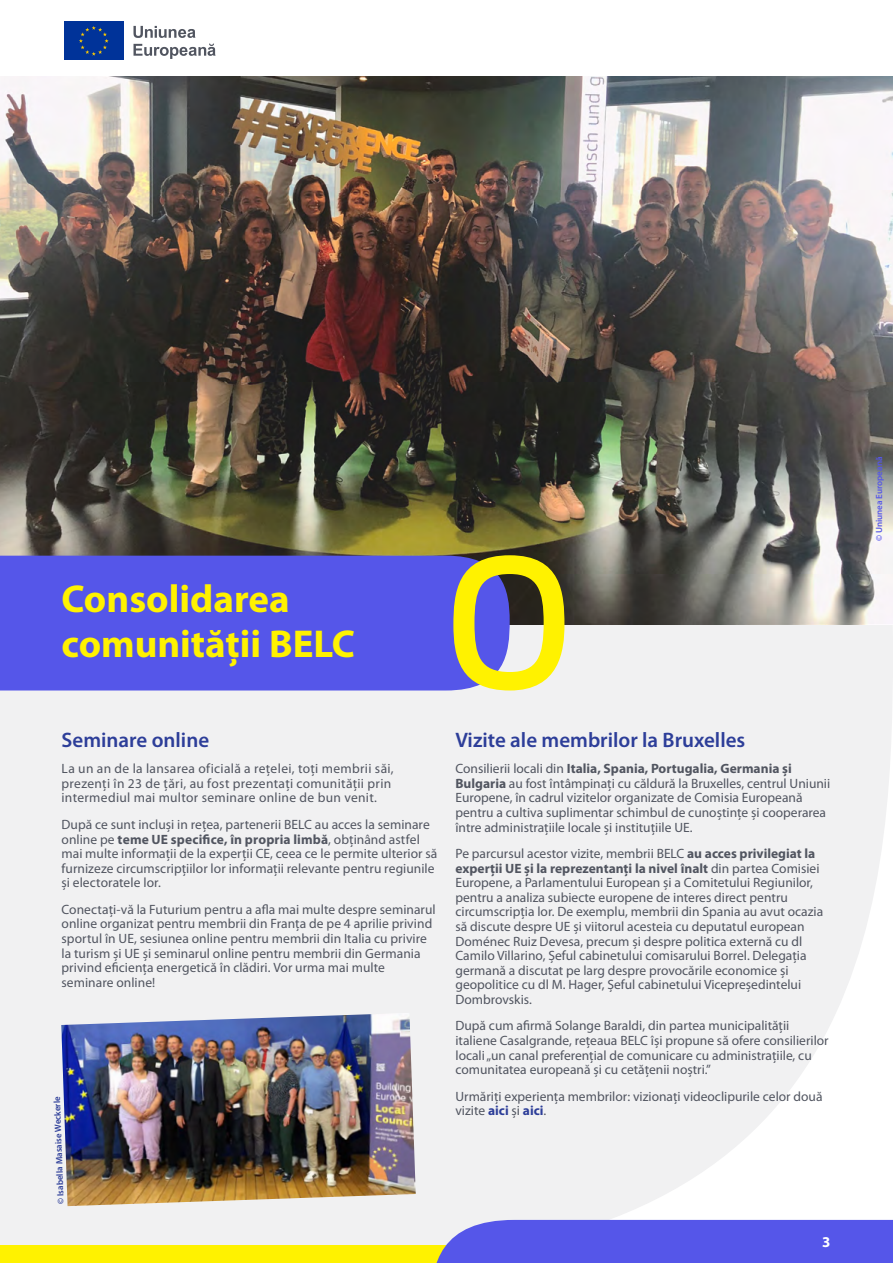
<style>
.page{position:relative;width:893px;height:1263px;background:#fff}
.page>*{position:absolute;margin:0;border:0;box-sizing:border-box;transform-origin:0 0}
.t1{font:700 39px/45px "Myriad Pro";color:#fff200}
.t2{font:600 21px "Myriad Pro";color:#2d3e99}
.t3{font:700 15px "Myriad Pro";color:#fff}
.t4{font:13.5px/14.5px "Myriad Pro";color:#515560}
.t5{font:13.5px/14.5px "Myriad Pro";letter-spacing:.02em;color:#515560}
.t6{font:600 9px "Myriad Pro";color:#2d3e99}
.t7{font:600 9px "Myriad Pro";color:#5556e9}
.s1{font-weight:700}
.s2{font-weight:700;color:#2d3e99}
</style>
<div class="page">
<svg style="left:0;top:625px;width:893px;height:620px;fill:#f1f1f2"></svg>
<img style="left:0;top:76px;width:893px;height:549px">
<div style="left:0;top:1245px;width:893px;height:18px;background:#fff200"></div>
<div style="left:431px;top:1220px;width:462px;height:43px;background:#5556e9"></div>
<img style="left:61px;top:1013px;width:355px;height:193px">
<div style="left:0;top:556px;width:453px;height:134px;background:#5556e9"></div>
<svg style="left:453px;top:555px;width:111px;height:135px;background:#b1ab61"></svg>
<div style="left:64px;top:21px;width:60px;height:39px;background:#039"></div>
<svg style="left:79px;top:26px;width:30px;height:30px"></svg>
<svg style="left:134px;top:44px;width:82px;height:15px"></svg>
<svg style="left:133px;top:26px;width:62px;height:12px"></svg>
<p class="t1" style="left:62px;top:577px;width:295px">Consolidarea comunității BELC</p>
<p class="t2" style="left:62px;top:728px;width:149px">Seminare online</p>
<p class="t5" style="left:62px;top:762px;width:334px">La un an de la lansarea oficială a rețelei, toți membrii săi, prezenți în 23 de țări, au fost prezentați comunității prin intermediul mai multor seminare online de bun venit.</p>
<p class="t4" style="left:62px;top:817px;width:377px">După ce sunt incluși in rețea, partenerii BELC au acces la seminare online pe <span class="s1">teme UE specifice, în propria limbă</span>, obținând astfel mai multe informații de la experții CE, ceea ce le permite ulterior să furnizeze circumscripțiilor lor informații relevante pentru regiunile și electoratele lor.</p>
<p class="t4" style="left:62px;top:902px;width:376px">Conectați-vă la Futurium pentru a afla mai multe despre seminarul online organizat pentru membrii din Franța de pe 4 aprilie privind sportul în UE, sesiunea online pentru membrii din Italia cu privire la turism și UE și seminarul online pentru membrii din Germania privind eficiența energetică în clădiri. Vor urma mai multe seminare online!</p>
<p class="t6" style="left:56px;top:1204px;width:109px;rotate:-92deg">© Isabella Masaise Weckerle</p>
<p class="t2" style="left:455px;top:728px;width:291px">Vizite ale membrilor la Bruxelles</p>
<p class="t4" style="left:455px;top:762px;width:376px">Consilierii locali din <span class="s1">Italia, Spania, Portugalia, Germania și Bulgaria</span> au fost întâmpinați cu căldură la Bruxelles, centrul Uniunii Europene, în cadrul vizitelor organizate de Comisia Europeană pentru a cultiva suplimentar schimbul de cunoștințe și cooperarea între administrațiile locale și instituțiile UE.</p>
<p class="t4" style="left:455px;top:847px;width:369px">Pe parcursul acestor vizite, membrii BELC <span class="s1">au acces privilegiat la experții UE și la reprezentanți la nivel înalt</span> din partea Comisiei Europene, a Parlamentului European și a Comitetului Regiunilor, pentru a analiza subiecte europene de interes direct pentru circumscripția lor. De exemplu, membrii din Spania au avut ocazia să discute despre UE și viitorul acesteia cu deputatul european Doménec Ruiz Devesa, precum și despre politica externă cu dl Camilo Villarino, Șeful cabinetului comisarului Borrel. Delegația germană a discutat pe larg despre provocările economice și geopolitice cu dl M. Hager, Șeful cabinetului Vicepreședintelui Dombrovskis.</p>
<p class="t4" style="left:455px;top:1019px;width:375px">După cum afirmă Solange Baraldi, din partea municipalității italiene Casalgrande, rețeaua BELC își propune să ofere consilierilor locali „un canal preferențial de comunicare cu administrațiile, cu comunitatea europeană și cu cetățenii noștri.”</p>
<p class="t4" style="left:455px;top:1089px;width:368px">Urmăriți experiența membrilor: vizionați videoclipurile celor două vizite <span class="s2">aici</span> și <span class="s2">aici</span>.</p>
<p class="t3" style="left:822px;top:1233px;width:10px">3</p>
<p class="t7" style="left:874px;top:541px;width:86px;rotate:-90deg">© Uniunea Europeană</p>
</div>
